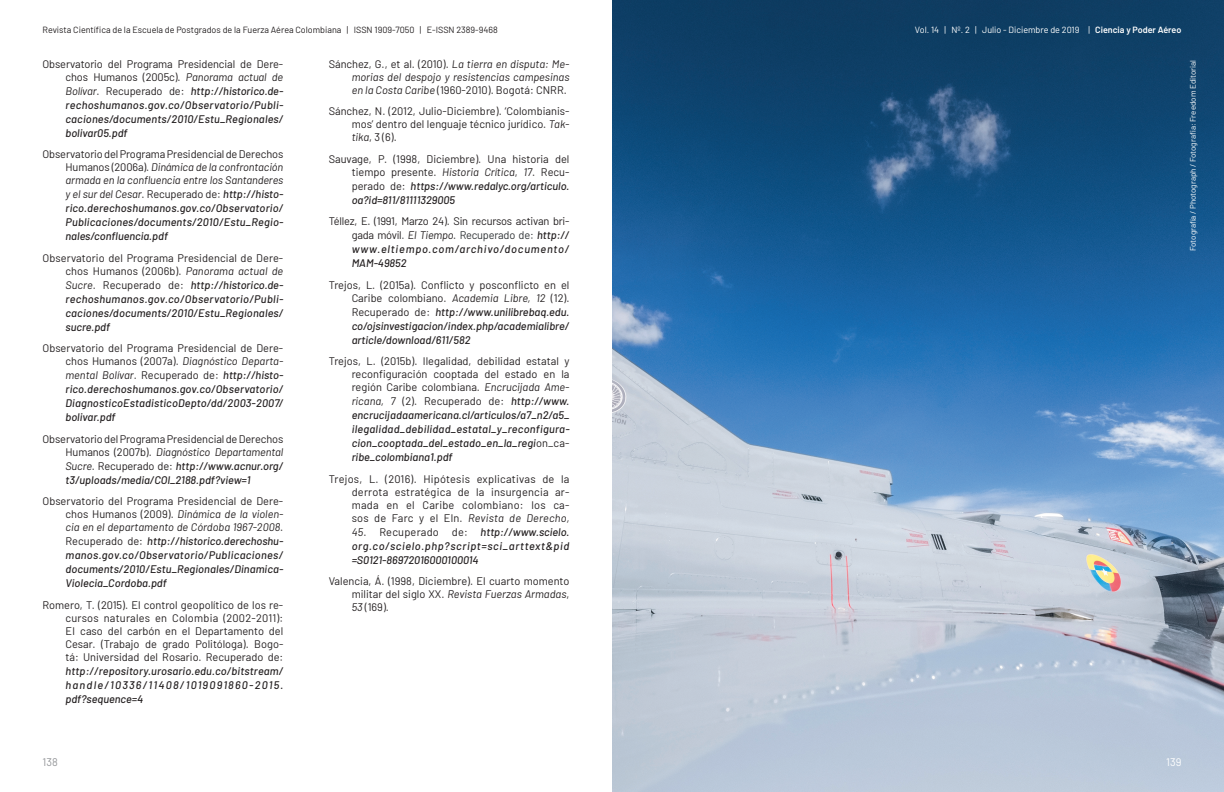
<style>
.page{position:relative;width:1224px;height:792px;background:#fff}
.page>*{position:absolute;margin:0;border:0;box-sizing:border-box;transform-origin:0 0}
.t1{font:11px/13px "Barlow";color:#231f20;text-align:justify}
.t2{font:italic 500 11px/14px "Barlow";letter-spacing:.005em;color:#231f20;text-align:justify}
.t3{font:italic 11px/13px "Barlow";letter-spacing:-.01em;color:#231f20;text-align:justify}
.t4{font:11px "Barlow";color:#fff}
.t5{font:11px "Barlow";color:#939598}
.t6{font:9px "Barlow";color:#231f20}
.t7{font:9px "Barlow";color:#fff}
.t8{font:8px "Barlow";color:#fff}
.s1{font-style:italic}
.s2{font-weight:400}
.s3{font-weight:400;font-style:normal}
.s4{font-style:normal}
.s5{color:#2f3336}
.s6{font-weight:500;font-style:italic}
.s7{font-weight:600}
</style>
<div class="page">
<img style="left:612px;top:0;width:612px;height:792px">
<p class="t6" style="left:43px;top:23px;width:457px">Revista Científica de la Escuela de Postgrados de la Fuerza Aérea Colombiana | ISSN 1909-7050 | E-ISSN 2389-9468</p>
<p class="t1" style="left:43px;top:56px;width:242px;text-align:right">Observatorio del Programa Presidencial de Dere&shy;chos Humanos (2005c). <span class="s1">Panorama actual de</span></p>
<p class="t2" style="left:66px;top:83px;width:219px"><span class="s2">Bolívar</span><span class="s3">. Recuperado de:</span> http://historico.de&shy;rechoshumanos.gov.co/Observatorio/Publi&shy;caciones/documents/2010/Estu_Regionales/ bolivar05.pdf</p>
<p class="t3" style="left:66px;top:147px;width:219px;text-indent:-23px"><span class="s4">Observatorio del Programa Presidencial de Derechos Humanos (2006a).</span> Dinámica de la confrontación armada en la confluencia entre los Santanderes</p>
<p class="t2" style="left:66px;top:186px;width:219px"><span class="s2">y el sur del Cesar</span><span class="s3">. Recuperado de:</span> http://histo&shy;rico.derechoshumanos.gov.co/Observatorio/ Publicaciones/documents/2010/Estu_Regio&shy;nales/confluencia.pdf</p>
<p class="t1" style="left:43px;top:250px;width:242px;text-align:right">Observatorio del Programa Presidencial de Dere&shy;chos Humanos (2006b). <span class="s1">Panorama actual de</span></p>
<p class="t2" style="left:66px;top:277px;width:219px"><span class="s2">Sucre</span><span class="s3">. Recuperado de:</span> http://historico.de&shy;rechoshumanos.gov.co/Observatorio/Publi&shy;caciones/documents/2010/Estu_Regionales/ sucre.pdf</p>
<p class="t1" style="left:43px;top:341px;width:242px;text-align:right">Observatorio del Programa Presidencial de Dere&shy;chos Humanos (2007a). <span class="s1">Diagnóstico Departa-</span></p>
<p class="t2" style="left:66px;top:367px;width:219px"><span class="s2">mental Bolívar</span><span class="s3">. Recuperado de:</span> http://histo&shy;rico.derechoshumanos.gov.co/Observatorio/ DiagnosticoEstadisticoDepto/dd/2003-2007/ bolivar.pdf</p>
<p class="t1" style="left:43px;top:431px;width:242px;text-align:right">Observatorio del Programa Presidencial de Derechos<br>Humanos (2007b). <span class="s1">Diagnóstico Departamental</span></p>
<p class="t2" style="left:66px;top:458px;width:219px"><span class="s2">Sucre</span><span class="s3">. Recuperado de:</span> http://www.acnur.org/ t3/uploads/media/COI_2188.pdf?view=1</p>
<p class="t1" style="left:66px;top:494px;width:219px;text-indent:-23px">Observatorio del Programa Presidencial de Dere&shy;chos Humanos (2009). <span class="s1">Dinámica de la violen&shy;cia en el departamento de Córdoba 1967-2008</span>.</p>
<p class="t2" style="left:66px;top:533px;width:219px"><span class="s3">Recuperado de:</span> http://historico.derechoshu&shy;manos.gov.co/Observatorio/Publicaciones/ documents/2010/Estu_Regionales/Dinamica-Violecia_Cordoba.pdf</p>
<p class="t1" style="left:66px;top:597px;width:219px;text-indent:-23px">Romero, T. (2015). El control geopolítico de los re&shy;cursos naturales en Colombia (2002-2011):<br>El caso del carbón en el Departamento del Cesar. (Trabajo de grado Politóloga). Bogo&shy;tá: Universidad del Rosario. Recuperado de:</p>
<p class="t2" style="left:66px;top:663px;width:219px">http://repository.urosario.edu.co/bitstream/ handle/10336/11408/1019091860-2015. pdf?sequence=4</p>
<p class="t5" style="left:43px;top:755px;width:17px">138</p>
<p class="t3" style="left:352px;top:56px;width:219px;text-indent:-23px"><span class="s4">Sánchez, G., et al. (2010).</span> La tierra en disputa: Me&shy;morias del despojo y resistencias campesinas en la Costa Caribe <span class="s4">(1960-2010). Bogotá: CNRR.</span></p>
<p class="t1" style="left:352px;top:104px;width:219px;text-indent:-23px">Sánchez, N. (2012, Julio-Diciembre). ‘Colombianis&shy;mos’ dentro del lenguaje técnico jurídico. <span class="s1">Tak&shy;tika</span>, 3 (6).</p>
<p class="t1" style="left:329px;top:152px;width:242px;text-align:right">Sauvage, P. (1998, Diciembre). Una historia del tiempo presente. <span class="s1">Historia Crítica</span>, <span class="s1">17</span>. Recu-</p>
<p class="t2" style="left:352px;top:178px;width:219px"><span class="s3">perado de:</span> https://www.redalyc.org/articulo. oa?id=811/81111329005</p>
<p class="t1" style="left:352px;top:214px;width:219px;line-height:14px;text-indent:-23px">Téllez, E. (1991, Marzo 24). Sin recursos activan bri&shy;gada móvil<span class="s5">.</span> <span class="s1">El Tiempo</span>. <span class="s5">Recuperado de:</span> <span class="s6">http:// www.eltiempo.com/archivo/documento/ MAM-49852</span></p>
<p class="t1" style="left:329px;top:278px;width:242px;text-align:right">Trejos, L. (2015a). Conflicto y posconflicto en el<br>Caribe colombiano. <span class="s1">Academia Libre, 12</span> (12).</p>
<p class="t2" style="left:352px;top:304px;width:219px"><span class="s3">Recuperado de:</span> http://www.unilibrebaq.edu. co/ojsinvestigacion/index.php/academialibre/ article/download/611/582</p>
<p class="t1" style="left:352px;top:354px;width:219px;text-indent:-23px">Trejos, L. (2015b). Ilegalidad, debilidad estatal y reconfiguración cooptada del estado en la región Caribe colombiana. <span class="s1">Encrucijada Ame-</span></p>
<p class="t2" style="left:352px;top:394px;width:219px"><span class="s2">ricana, 7</span> <span class="s3">(2). Recuperado de:</span> http://www. encrucijadaamericana.cl/articulos/a7_n2/a5_ ilegalidad_debilidad_estatal_y_reconfigura&shy;cion_cooptada_del_estado_en_la_regi<span class="s3">on_ca&shy;</span>ribe_colombiana1.pdf</p>
<p class="t1" style="left:352px;top:472px;width:219px;text-indent:-23px">Trejos, L. (2016). Hipótesis explicativas de la derrota estratégica de la insurgencia ar&shy;mada en el Caribe colombiano: los ca&shy;sos de Farc y el Eln. <span class="s1">Revista de Derecho,</span></p>
<p class="t2" style="left:352px;top:524px;width:219px"><span class="s2">45</span><span class="s3">. Recuperado de:</span> http://www.scielo. org.co/scielo.php?script=sci_arttext&amp;pid =S0121-86972016000100014</p>
<p class="t1" style="left:352px;top:574px;width:219px;text-indent:-23px">Valencia, Á. (1998, Diciembre). El cuarto momento militar del siglo XX. <span class="s1">Revista Fuerzas Armadas</span>, <span class="s1">53</span> (169).</p>
<p class="t7" style="left:915px;top:23px;width:268px">Vol. 14 | Nº. 2 | Julio - Diciembre de 2019 | <span class="s7">Ciencia y Poder Aéreo</span></p>
<p class="t8" style="left:1187px;top:251px;width:193px;rotate:-90deg">Fotografía / Photograph / Fotografia: Freedom Editorial</p>
<p class="t4" style="left:1166px;top:755px;width:17px">139</p>
</div>
